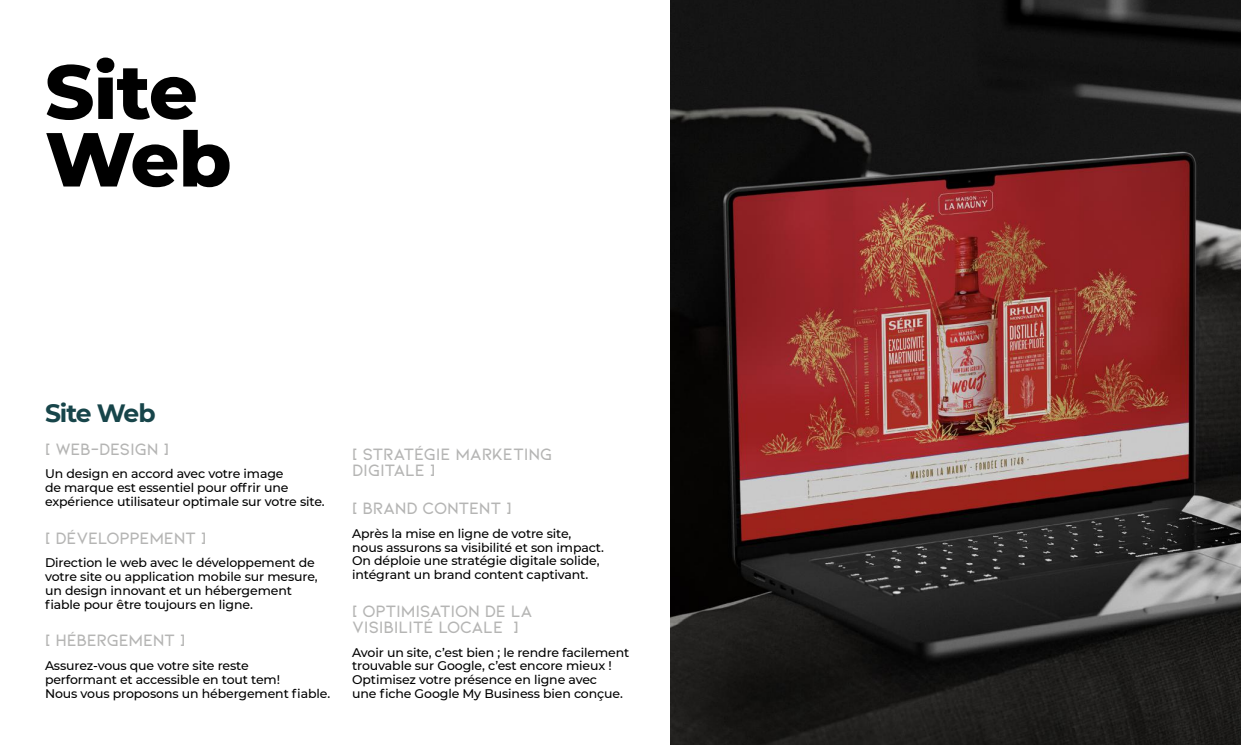
<style>
.page{position:relative;width:1241px;height:745px;background:#fff}
.page>*{position:absolute;margin:0;border:0;box-sizing:border-box;transform-origin:0 0}
.t1{font:800 76.25px/67.5px "Montserrat";letter-spacing:-.01em;color:#000}
.t2{font:700 25px "Montserrat";letter-spacing:-.04em;color:#17454a}
.t3{font:600 17.5px/16.2px "Kiona";letter-spacing:-.02em;color:#b5b5b4}
.t4{font:500 12.5px/13.8px "Montserrat";letter-spacing:-.01em;color:#000}
</style>
<div class="page">
<img style="left:670px;top:0;width:570px;height:744px">
<h1 class="t1" style="left:45px;top:54px;width:188px">Site<br>Web</h1>
<h2 class="t2" style="left:45px;top:395px;width:112px">Site Web</h2>
<h3 class="t3" style="left:45px;top:440px;width:125px">[ WEB-DESIGN ]</h3>
<p class="t4" style="left:45px;top:466px;width:281px">Un design en accord avec votre image<br>de marque est essentiel pour offrir une expérience utilisateur optimale sur votre site.</p>
<h3 class="t3" style="left:45px;top:529px;width:163px">[ DÉVELOPPEMENT ]</h3>
<p class="t4" style="left:45px;top:555px;width:274px">Direction le web avec le développement de votre site ou application mobile sur mesure, un design innovant et un hébergement fiable pour être toujours en ligne.</p>
<h3 class="t3" style="left:45px;top:631px;width:142px">[ HÉBERGEMENT ]</h3>
<p class="t4" style="left:45px;top:657px;width:287px">Assurez-vous que votre site reste<br>performant et accessible en tout tem!<br>Nous vous proposons un hébergement fiable.</p>
<h3 class="t3" style="left:352px;top:445px;width:202px">[ STRATÉGIE MARKETING<br>DIGITALE ]</h3>
<h3 class="t3" style="left:352px;top:499px;width:161px">[ BRAND CONTENT ]</h3>
<p class="t4" style="left:352px;top:525px;width:253px">Après la mise en ligne de votre site, nous assurons sa visibilité et son impact.<br>On déploie une stratégie digitale solide, intégrant un brand content captivant.</p>
<h3 class="t3" style="left:352px;top:602px;width:182px">[ OPTIMISATION DE LA<br>VISIBILITÉ LOCALE ]</h3>
<p class="t4" style="left:352px;top:644px;width:278px">Avoir un site, c’est bien ; le rendre facilement trouvable sur Google, c’est encore mieux !<br>Optimisez votre présence en ligne avec<br>une fiche Google My Business bien conçue.</p>
</div>
